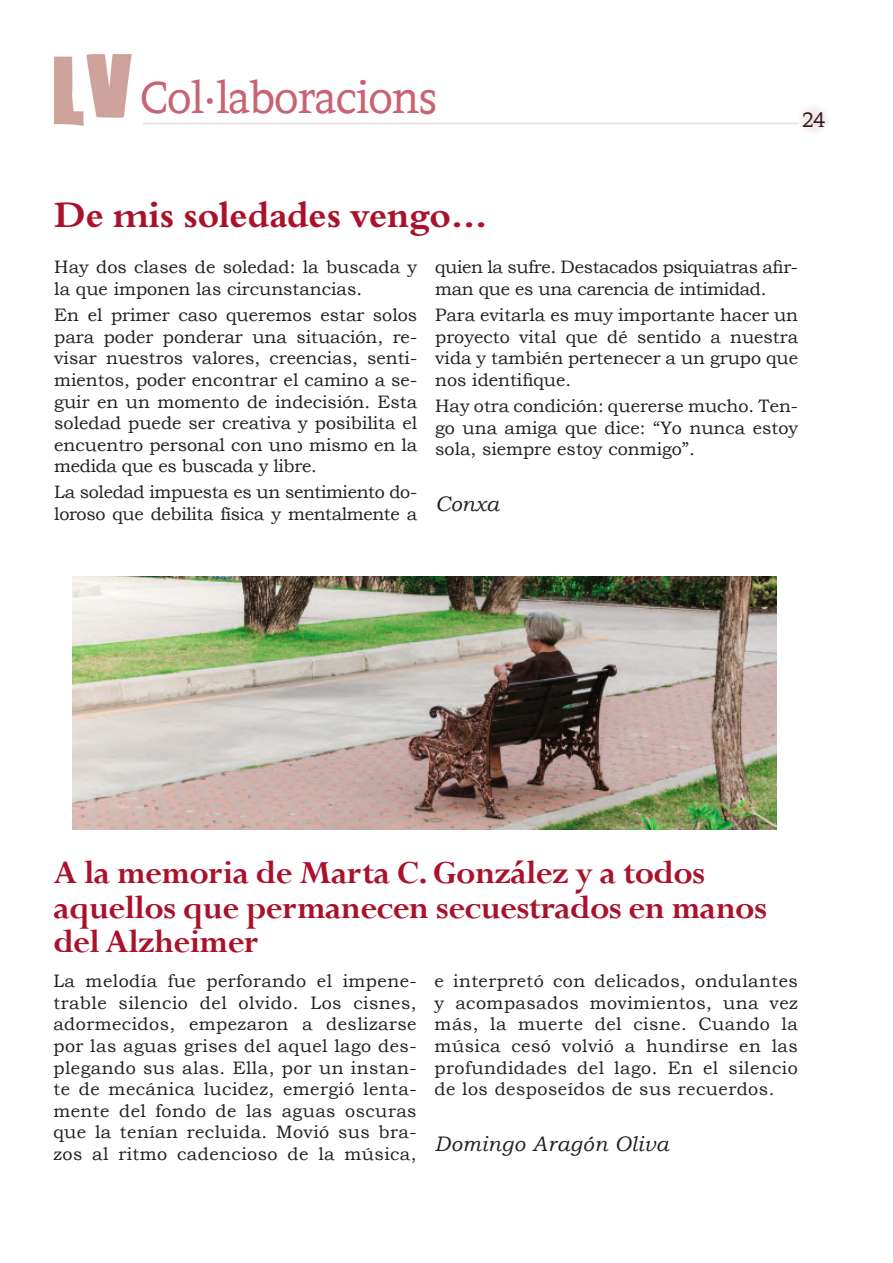
<style>
.page{position:relative;width:893px;height:1263px;background:#fff}
.page>*{position:absolute;margin:0;border:0;box-sizing:border-box;transform-origin:0 0}
.t1{font:45px "Contra";letter-spacing:-.02em;color:#c76373}
.BOOK_ANTIQUA_TEXT{font:700 36px/34.5px "Perpetua";letter-spacing:-.02em;color:#aa122b}
.TITOL_TEMA{font:700 36px "Bergamo Std";letter-spacing:-.005em;color:#aa122b}
.BOOK_ANTIQUA_TEXT-2{font:italic 21px "Bookman Old Style";letter-spacing:.025em;color:#231f20}
.t2{font:21px "Contra";color:#231f20}
.BOOK_ANTIQUA_TEXT-3{font:18px/21.6px "Bookman Old Style";color:#231f20;text-align:justify}
.BOOK_ANTIQUA_TEXT-4{font:18px/21.6px "Bookman Old Style";letter-spacing:-.02em;color:#231f20}
</style>
<div class="page">
<hr style="left:142px;top:116px;width:656px;height:2px;background:#383839">
<div style="left:799px;top:104px;width:30px;height:30px;background:#f9eef0;border-radius:50%"></div>
<div style="left:798px;top:104px;width:32px;height:31px;border:2px solid #383839;border-radius:50%"></div>
<img style="left:54px;top:54px;width:77px;height:71px">
<img style="left:72px;top:576px;width:704px;height:253px">
<p class="t1" style="left:140px;top:71px;width:299px">Col·laboracions</p>
<p class="TITOL_TEMA" style="left:54px;top:194px;width:434px">De mis soledades vengo…</p>
<p class="t2" style="left:802px;top:107px;width:25px">24</p>
<p class="BOOK_ANTIQUA_TEXT-3" style="left:54px;top:257px;width:364px">Hay dos clases de soledad: la buscada y la que imponen las circunstancias.</p>
<p class="BOOK_ANTIQUA_TEXT-3" style="left:54px;top:304px;width:364px">En el primer caso queremos estar solos para poder ponderar una situación, re&shy;visar nuestros valores, creencias, senti&shy;mientos, poder encontrar el camino a se&shy;guir en un momento de indecisión. Esta soledad puede ser creativa y posibilita el encuentro personal con uno mismo en la medida que es buscada y libre.</p>
<p class="BOOK_ANTIQUA_TEXT-4" style="left:54px;top:482px;width:364px">La soledad impuesta es un sentimiento do&shy;loroso que debilita física y mentalmente a</p>
<p class="BOOK_ANTIQUA_TEXT-4" style="left:435px;top:257px;width:364px">quien la sufre. Destacados psiquiatras afir&shy;man que es una carencia de intimidad.</p>
<p class="BOOK_ANTIQUA_TEXT-3" style="left:435px;top:304px;width:364px">Para evitarla es muy importante hacer un proyecto vital que dé sentido a nuestra vida y también pertenecer a un grupo que nos identifique.</p>
<p class="BOOK_ANTIQUA_TEXT-3" style="left:435px;top:395px;width:364px">Hay otra condición: quererse mucho. Ten&shy;go una amiga que dice: “Yo nunca estoy sola, siempre estoy conmigo”.</p>
<p class="BOOK_ANTIQUA_TEXT-2" style="left:435px;top:490px;width:65px">Conxa</p>
<p class="BOOK_ANTIQUA_TEXT" style="left:53px;top:855px;width:715px">A la memoria de Marta C. González y a todos aquellos que permanecen secuestrados en manos del Alzheimer</p>
<p class="BOOK_ANTIQUA_TEXT-3" style="left:53px;top:970px;width:365px">La melodía fue perforando el impene&shy;trable silencio del olvido. Los cisnes, adormecidos, empezaron a deslizarse por las aguas grises del aquel lago des&shy;plegando sus alas. Ella, por un instan&shy;te de mecánica lucidez, emergió lenta&shy;mente del fondo de las aguas oscuras que la tenían recluida. Movió sus bra&shy;zos al ritmo cadencioso de la música,</p>
<p class="BOOK_ANTIQUA_TEXT-3" style="left:435px;top:970px;width:365px">e interpretó con delicados, ondulantes y acompasados movimientos, una vez más, la muerte del cisne. Cuando la música cesó volvió a hundirse en las profundidades del lago. En el silencio de los desposeídos de sus recuerdos.</p>
<p class="BOOK_ANTIQUA_TEXT-2" style="left:435px;top:1129px;width:236px">Domingo Aragón Oliva</p>
</div>
